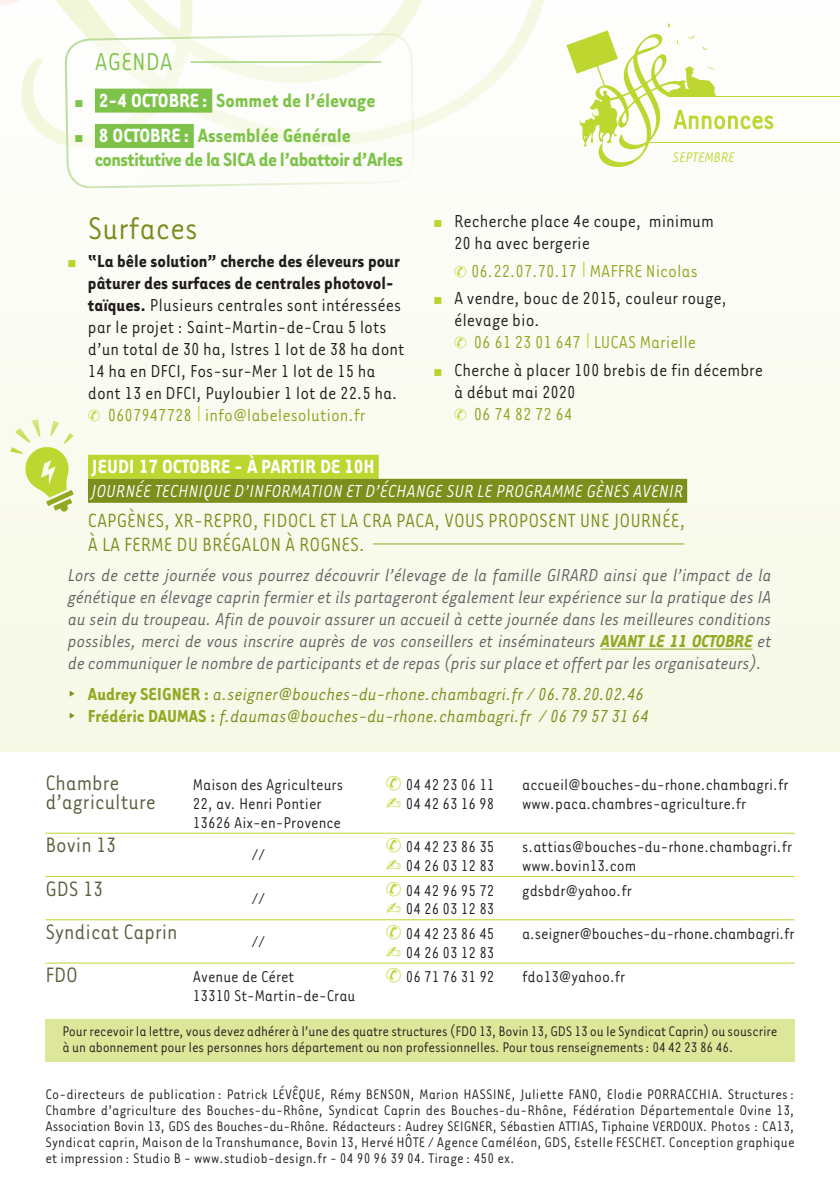
<style>
.page{position:relative;width:840px;height:1191px;background:#fff}
.page>*{position:absolute;margin:0;border:0;box-sizing:border-box;transform-origin:0 0}
.t1{font:36px "Tarzana Narrow";color:#7a8f1c}
.t2{font:28px "Tarzana Narrow";color:#79c142}
.t3{font:24px "Tarzana Narrow";color:#5a5e3d}
.t4{font:22px/24px "Tarzana Narrow";color:#7a8f1c}
.t5{font:700 22px/24px "Tarzana Narrow";letter-spacing:-.025em;color:#79c142}
.t6{font:700 22px "Tarzana Narrow";color:#79c142}
.t7{font:700 22px "Tarzana Narrow";color:#fff}
.t8{font:italic 20px/22px "Tarzana Narrow";letter-spacing:-.01em;color:#636366;text-align:justify}
.t9{font:20px/22px "Tarzana Narrow";color:#231f20}
.t10{font:italic 20px/22px "Tarzana Narrow";color:#7a8f1c}
.t11{font:20px "Tarzana Narrow";color:#93a924}
.t12{font:700 20px "Tarzana Narrow";color:#231f20}
.t13{font:italic 20px "Tarzana Narrow";color:#fff}
.t14{font:18px "Tarzana Narrow";color:#231f20}
.t15{font:16px/16px "Tarzana Narrow";letter-spacing:-.01em;color:#231f20}
.t16{font:italic 16px "Tarzana Narrow";color:#bed630}
.s1{color:#fff}
.s2{color:#bed630}
.s3{font-weight:700}
.s4{font-weight:700;color:#93a924}
.s5{font-family:"Geogrotesque";font-style:normal}
.s6{font-weight:700;font-style:normal;color:#93a924}
</style>
<div class="page">
<div style="left:0;top:0;width:839px;height:1191px;background:#f9fbf0"></div>
<svg style="left:566px;top:23px;width:273px;height:144px"></svg>
<div style="left:0;top:752px;width:839px;height:439px;background:#fff"></div>
<hr style="left:45px;top:833px;width:749px;height:1px;background:#bed630">
<hr style="left:45px;top:876px;width:749px;height:1px;background:#bed630">
<hr style="left:45px;top:919px;width:749px;height:1px;background:#bed630">
<hr style="left:45px;top:962px;width:749px;height:1px;background:#bed630">
<div style="left:45px;top:1019px;width:749px;height:43px;background:#dde799"></div>
<svg style="left:64px;top:34px;width:351px;height:154px"></svg>
<div style="left:95px;top:89px;width:117px;height:24px;background:#7ec349"></div>
<div style="left:95px;top:124px;width:99px;height:24px;background:#7ec349"></div>
<hr style="left:190px;top:62px;width:191px;height:1px;background:#79c142">
<div style="left:88px;top:455px;width:290px;height:24px;background:#bed630"></div>
<div style="left:88px;top:479px;width:598px;height:24px;background:#7a8f1c"></div>
<hr style="left:600px;top:649px;width:152px;height:1px;background:#93a924">
<hr style="left:372px;top:543px;width:312px;height:1px;background:#93a924">
<svg style="left:10px;top:419px;width:64px;height:93px"></svg>
<h2 class="t2" style="left:95px;top:44px;width:79px">AGENDA</h2>
<h3 class="t6" style="left:75px;top:86px;width:301px">■ <span class="s1">2-4 OCTOBRE :</span> Sommet de l’élevage</h3>
<h3 class="t5" style="left:95px;top:122px;width:309px;text-indent:-20px">■ <span class="s1">8 OCTOBRE :</span> Assemblée Générale constitutive de la SICA de l’abattoir d’Arles</h3>
<h1 class="t1" style="left:88px;top:207px;width:111px">Surfaces</h1>
<p class="t12" style="left:68px;top:249px;width:333px"><span class="s2">■</span> “La bêle solution” cherche des éleveurs pour</p>
<p class="t12" style="left:88px;top:271px;width:307px">pâturer des surfaces de centrales photovol-</p>
<p class="t9" style="left:88px;top:293px;width:315px"><span class="s3">taïques.</span> Plusieurs centrales sont intéressées</p>
<p class="t9" style="left:88px;top:315px;width:300px">par le projet : Saint-Martin-de-Crau 5 lots</p>
<p class="t9" style="left:88px;top:337px;width:318px">d’un total de 30 ha, Istres 1 lot de 38 ha dont</p>
<p class="t9" style="left:88px;top:359px;width:289px">14 ha en DFCI, Fos-sur-Mer 1 lot de 15 ha</p>
<p class="t9" style="left:88px;top:381px;width:311px">dont 13 en DFCI, Puyloubier 1 lot de 22.5 ha.</p>
<p class="t11" style="left:108px;top:403px;width:259px">0607947728 <span class="s2">|</span>info@labelesolution.fr</p>
<p class="t16" style="left:672px;top:147px;width:64px">SEPTEMBRE</p>
<p class="t9" style="left:454px;top:209px;width:261px;text-indent:-20px"><span class="s2">■</span> Recherche place 4e coupe, minimum<br>20 ha avec bergerie</p>
<p class="t11" style="left:471px;top:258px;width:228px">06.22.07.70.17 <span class="s2">|</span>MAFFRE Nicolas</p>
<p class="t9" style="left:434px;top:286px;width:294px"><span class="s2">■</span> A vendre, bouc de 2015, couleur rouge,</p>
<p class="t9" style="left:454px;top:308px;width:87px">élevage bio.</p>
<p class="t11" style="left:473px;top:330px;width:224px">06 61 23 01 647 <span class="s2">|</span>LUCAS Marielle</p>
<p class="t9" style="left:454px;top:358px;width:310px;text-indent:-20px"><span class="s2">■</span> Cherche à placer 100 brebis de fin décembre à début mai 2020</p>
<p class="t11" style="left:473px;top:402px;width:100px">06 74 82 72 64</p>
<h3 class="t7" style="left:92px;top:452px;width:284px">JEUDI 17 OCTOBRE - À PARTIR DE 10H</h3>
<p class="t13" style="left:91px;top:479px;width:593px">JOURNÉE TECHNIQUE D’INFORMATION ET D’ÉCHANGE SUR LE PROGRAMME GÈNES AVENIR</p>
<h3 class="t4" style="left:88px;top:507px;width:598px">CAPGÈNES, XR-REPRO, FIDOCL ET LA CRA PACA, VOUS PROPOSENT UNE JOURNÉE,<br>À LA FERME DU BRÉGALON À ROGNES.</h3>
<p class="t8" style="left:68px;top:563px;width:705px">Lors de cette journée vous pourrez découvrir l’élevage de la famille GIRARD ainsi que l’impact de la génétique en élevage caprin fermier et ils partageront également leur expérience sur la pratique des IA au sein du troupeau. Afin de pouvoir assurer un accueil à cette journée dans les meilleures conditions possibles, merci de vous inscrire auprès de vos conseillers et inséminateurs <span class="s4">AVANT LE 11 OCTOBRE</span> et de communiquer le nombre de participants et de repas (pris sur place et offert par les organisateurs).</p>
<p class="t10" style="left:68px;top:681px;width:582px"><span class="s5">∂</span> <span class="s6">Audrey SEIGNER :</span> a.seigner@bouches-du-rhone.chambagri.fr / 06.78.20.02.46 <span class="s5">∂</span> <span class="s6">Frédéric DAUMAS :</span> f.daumas@bouches-du-rhone.chambagri.fr / 06 79 57 31 64</p>
<h3 class="t3" style="left:45px;top:768px;width:76px">Chambre</h3>
<p class="t14" style="left:193px;top:774px;width:151px">Maison des Agriculteurs</p>
<p class="t14" style="left:405px;top:774px;width:90px">04 42 23 06 11</p>
<p class="t14" style="left:522px;top:774px;width:268px">accueil@bouches-du-rhone.chambagri.fr</p>
<h3 class="t3" style="left:45px;top:787px;width:112px">d’agriculture</h3>
<p class="t14" style="left:193px;top:792px;width:130px">22, av. Henri Pontier</p>
<p class="t14" style="left:405px;top:792px;width:90px">04 42 63 16 98</p>
<p class="t14" style="left:522px;top:792px;width:225px">www.paca.chambres-agriculture.fr</p>
<p class="t14" style="left:193px;top:811px;width:149px">13626 Aix-en-Provence</p>
<h3 class="t3" style="left:45px;top:830px;width:72px">Bovin 13</h3>
<p class="t14" style="left:251px;top:844px;width:15px">//</p>
<p class="t14" style="left:405px;top:836px;width:90px">04 42 23 86 35</p>
<p class="t14" style="left:522px;top:836px;width:271px">s.attias@bouches-du-rhone.chambagri.fr</p>
<p class="t14" style="left:405px;top:854px;width:90px">04 26 03 12 83</p>
<p class="t14" style="left:522px;top:854px;width:116px">www.bovin13.com</p>
<h3 class="t3" style="left:45px;top:873px;width:59px">GDS 13</h3>
<h3 class="t3" style="left:45px;top:917px;width:134px">Syndicat Caprin</h3>
<p class="t14" style="left:251px;top:887px;width:15px">//</p>
<p class="t14" style="left:251px;top:930px;width:15px">//</p>
<p class="t14" style="left:405px;top:879px;width:90px">04 42 96 95 72</p>
<p class="t14" style="left:522px;top:879px;width:111px">gdsbdr@yahoo.fr</p>
<p class="t14" style="left:405px;top:898px;width:90px">04 26 03 12 83</p>
<p class="t14" style="left:405px;top:922px;width:90px">04 42 23 86 45</p>
<p class="t14" style="left:522px;top:922px;width:274px">a.seigner@bouches-du-rhone.chambagri.fr</p>
<p class="t14" style="left:405px;top:941px;width:90px">04 26 03 12 83</p>
<h3 class="t3" style="left:45px;top:960px;width:34px">FDO</h3>
<p class="t14" style="left:193px;top:965px;width:103px">Avenue de Céret</p>
<p class="t14" style="left:405px;top:965px;width:90px">06 71 76 31 92</p>
<p class="t14" style="left:522px;top:965px;width:105px">fdo13@yahoo.fr</p>
<p class="t14" style="left:193px;top:984px;width:164px">13310 St-Martin-de-Crau</p>
<p class="t15" style="left:62px;top:1022px;width:716px">Pour recevoir la lettre, vous devez adhérer à l’une des quatre structures (FDO 13, Bovin 13, GDS 13 ou le Syndicat Caprin) ou souscrire à un abonnement pour les personnes hors département ou non professionnelles. Pour tous renseignements: 04 42 23 86 46.</p>
<p class="t15" style="left:45px;top:1085px;width:750px;text-align:justify">Co-directeurs de publication : Patrick LÉVÊQUE, Rémy BENSON, Marion HASSINE, Juliette FANO, Elodie PORRACCHIA. Structures:<br>Chambre d’agriculture des Bouches-du-Rhône, Syndicat Caprin des Bouches-du-Rhône, Fédération Départementale Ovine 13, Association Bovin 13, GDS des Bouches-du-Rhône. Rédacteurs: Audrey SEIGNER, Sébastien ATTIAS, Tiphaine VERDOUX. Photos : CA13, Syndicat caprin, Maison de la Transhumance, Bovin 13, Hervé HÔTE / Agence Caméléon, GDS, Estelle FESCHET. Conception graphique et impression : Studio B - www.studiob-design.fr - 04 90 96 39 04. Tirage : 450 ex.</p>
</div>
